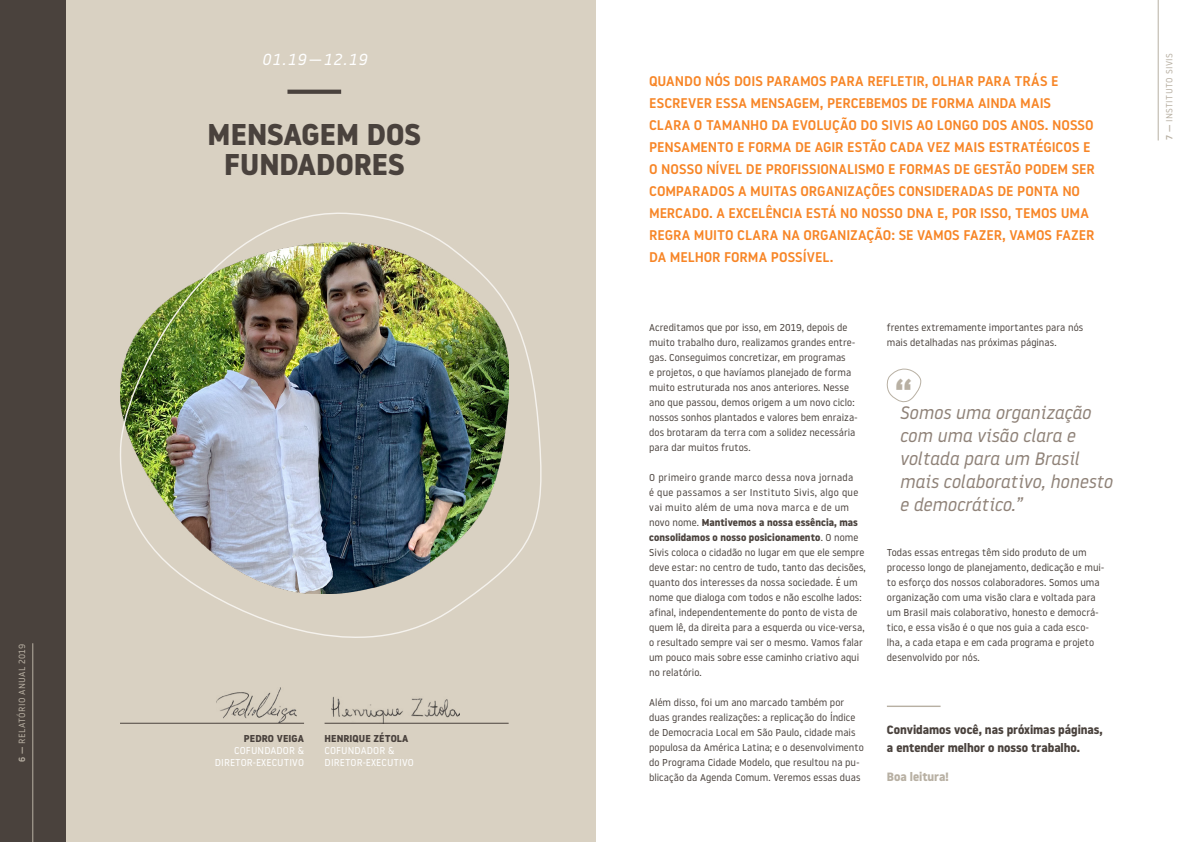
<style>
.page{position:relative;width:1191px;height:842px;background:#fff}
.page>*{position:absolute;margin:0;border:0;box-sizing:border-box;transform-origin:0 0}
.t1{font:700 32.4px "Noway";color:#b8b0a3}
.t2{font:700 30px/30px "Noway";color:#4a423d;text-align:center}
.t3{font:italic 18px/23px "Noway";color:#8f8278}
.t4{font:italic 16px "Noway";letter-spacing:.1em;color:#fff}
.t5{font:500 14px/22px "Noway";letter-spacing:-.005em;color:#f78526}
.t6{font:700 12px/18px "Noway";letter-spacing:-.005em;color:#4a423d}
.t7{font:700 12px "Noway";color:#b8b0a3}
.t8{font:10px/15px "Noway";letter-spacing:.005em;color:#4a423d}
.t9{font:10px/12px "Noway";letter-spacing:.01em;color:#fff}
.t10{font:700 10px "Noway";letter-spacing:.01em;color:#4a423d}
.t11{font:9px "Noway";letter-spacing:.04em;color:#b8b0a3}
.s1{font-style:normal}
.s2{font-weight:500}
.s3{font-weight:700}
</style>
<div class="page">
<hr style="left:1157px;top:0;width:1px;height:140px;background:#b8b0a3">
<div style="left:0;top:0;width:71px;height:842px;background:#4a423d"></div>
<hr style="left:32px;top:643px;width:1px;height:199px;background:#b8b0a3">
<div style="left:66px;top:0;width:529px;height:842px;background:#d9d1c2"></div>
<svg style="left:287px;top:90px;width:54px;height:4px"></svg>
<hr style="left:120px;top:723px;width:184px;height:1px;background:#4a423d">
<hr style="left:324px;top:723px;width:184px;height:1px;background:#4a423d">
<img style="left:332px;top:696px;width:127px;height:28px">
<img style="left:216px;top:688px;width:81px;height:35px">
<img style="left:120px;top:212px;width:422px;height:426px">
<svg style="left:886px;top:368px;width:35px;height:35px"></svg>
<hr style="left:887px;top:706px;width:53px;height:1px;background:#b8b0a3">
<h3 class="t4" style="left:262px;top:48px;width:107px">01.19<span class="s1">—</span>12.19</h3>
<h2 class="t2" style="left:208px;top:120px;width:215px">MENSAGEM DOS<br>FUNDADORES</h2>
<p class="t11" style="left:16px;top:762px;width:120px;rotate:-90deg"><span class="s2">6 —</span> RELATÓRIO ANUAL 2019</p>
<p class="t10" style="left:244px;top:733px;width:62px">PEDRO VEIGA</p>
<p class="t9" style="left:215px;top:744px;width:91px;text-align:right">COFUNDADOR &amp;<br>DIRETOR-EXECUTIVO</p>
<p class="t10" style="left:324px;top:733px;width:85px">HENRIQUE ZÉTOLA</p>
<p class="t9" style="left:324px;top:744px;width:91px">COFUNDADOR &amp;<br>DIRETOR-EXECUTIVO</p>
<p class="t5" style="left:649px;top:70px;width:447px">QUANDO NÓS DOIS PARAMOS PARA REFLETIR, OLHAR PARA TRÁS E ESCREVER ESSA MENSAGEM, PERCEBEMOS DE FORMA AINDA MAIS CLARA O TAMANHO DA EVOLUÇÃO DO SIVIS AO LONGO DOS ANOS. NOSSO PENSAMENTO E FORMA DE AGIR ESTÃO CADA VEZ MAIS ESTRATÉGICOS E O NOSSO NÍVEL DE PROFISSIONALISMO E FORMAS DE GESTÃO PODEM SER COMPARADOS A MUITAS ORGANIZAÇÕES CONSIDERADAS DE PONTA NO MERCADO. A EXCELÊNCIA ESTÁ NO NOSSO DNA E, POR ISSO, TEMOS UMA REGRA MUITO CLARA NA ORGANIZAÇÃO: SE VAMOS FAZER, VAMOS FAZER DA MELHOR FORMA POSSÍVEL.</p>
<p class="t8" style="left:649px;top:319px;width:210px">Acreditamos que por isso, em 2019, depois de muito trabalho duro, realizamos grandes entre&shy;gas. Conseguimos concretizar, em programas<br>e projetos, o que havíamos planejado de forma muito estruturada nos anos anteriores. Nesse ano que passou, demos origem a um novo ciclo: nossos sonhos plantados e valores bem enraiza&shy;dos brotaram da terra com a solidez necessária para dar muitos frutos.</p>
<p class="t8" style="left:649px;top:469px;width:218px">O primeiro grande marco dessa nova jornada<br>é que passamos a ser Instituto Sivis, algo que vai muito além de uma nova marca e de um novo nome. <span class="s3">Mantivemos a nossa essência, mas consolidamos o nosso posicionamento</span>. O nome Sivis coloca o cidadão no lugar em que ele sempre deve estar: no centro de tudo, tanto das decisões, quanto dos interesses da nossa sociedade. É um nome que dialoga com todos e não escolhe lados: afinal, independentemente do ponto de vista de quem lê, da direita para a esquerda ou vice-versa, o resultado sempre vai ser o mesmo. Vamos falar um pouco mais sobre esse caminho criativo aqui no relatório.</p>
<p class="t8" style="left:649px;top:694px;width:216px">Além disso, foi um ano marcado também por duas grandes realizações: a replicação do Índice de Democracia Local em São Paulo, cidade mais populosa da América Latina; e o desenvolvimento do Programa Cidade Modelo, que resultou na pu&shy;blicação da Agenda Comum. Veremos essas duas</p>
<p class="t8" style="left:887px;top:319px;width:198px">frentes extremamente importantes para nós mais detalhadas nas próximas páginas.</p>
<h1 class="t1" style="left:894px;top:375px;width:20px">“</h1>
<h3 class="t3" style="left:899px;top:400px;width:214px">Somos uma organização com uma visão clara e voltada para um Brasil mais colaborativo, honesto e democrático.”</h3>
<p class="t8" style="left:887px;top:544px;width:219px">Todas essas entregas têm sido produto de um processo longo de planejamento, dedicação e mui&shy;to esforço dos nossos colaboradores. Somos uma organização com uma visão clara e voltada para um Brasil mais colaborativo, honesto e democrá&shy;tico, e essa visão é o que nos guia a cada esco&shy;lha, a cada etapa e em cada programa e projeto desenvolvido por nós.</p>
<p class="t6" style="left:887px;top:721px;width:217px">Convidamos você, nas próximas páginas, a entender melhor o nosso trabalho.</p>
<p class="t7" style="left:887px;top:770px;width:63px">Boa leitura!</p>
<p class="t11" style="left:1163px;top:140px;width:89px;rotate:-90deg"><span class="s2">7 —</span> INSTITUTO SIVIS</p>
</div>
